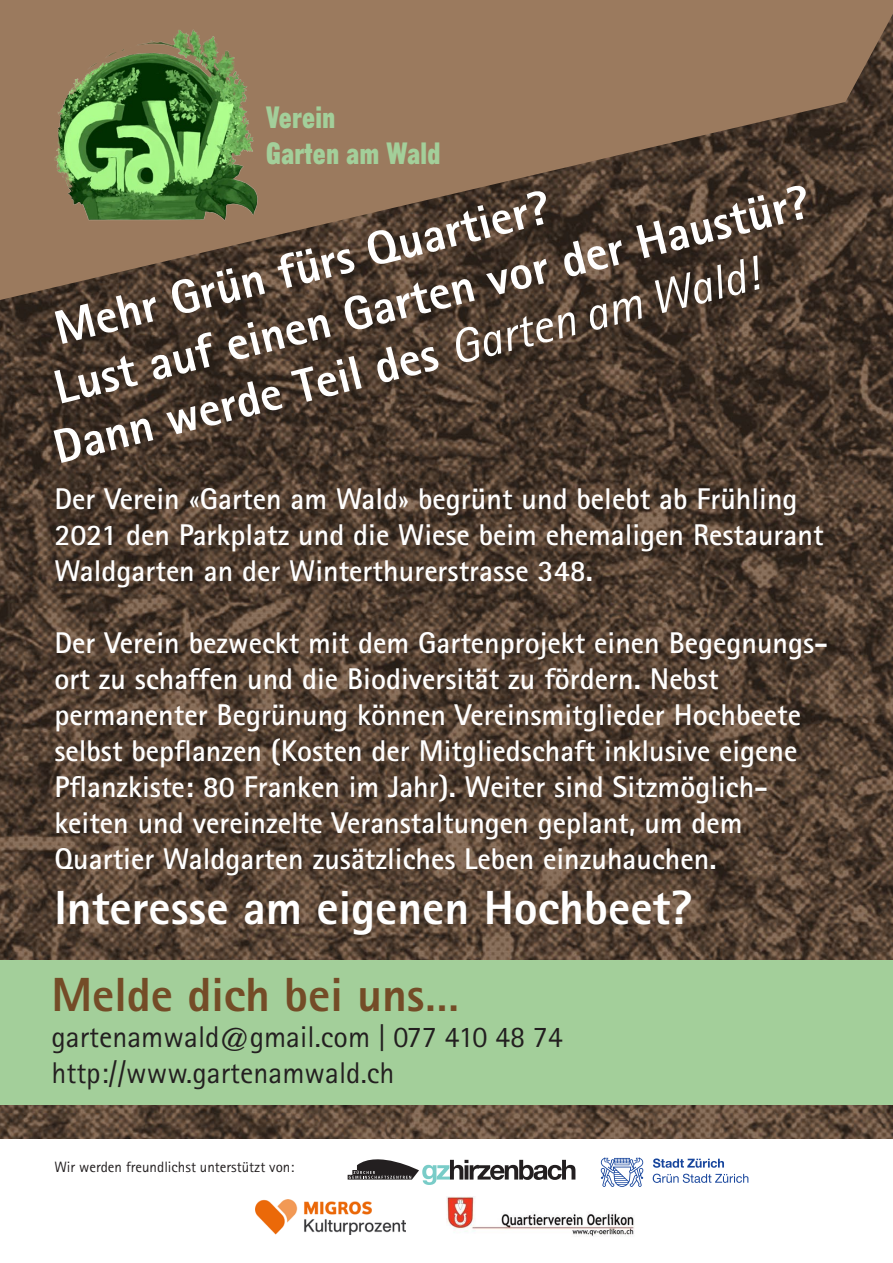
<style>
.page{position:relative;width:893px;height:1263px;background:#fff}
.page>*{position:absolute;margin:0;border:0;box-sizing:border-box;transform-origin:0 0}
.t1{font:800 48px "Rotis Sans Serif Std";color:#fff}
.t2{font:800 48px "Rotis Sans Serif Std";color:#744c27}
.t3{font:700 30px/36px "Rotis Sans Serif Std";color:#fff}
.t4{font:30px/36px "Rotis Sans Serif Std";color:#231f20}
.t5{font:30px "Gothic Thirteen Std";color:#a3cf9a}
.t6{font:15px "Rotis Sans Serif Std";color:#231f20}
.s1{font-weight:400;font-style:italic}
.s2{font-family:"Rotis Serif Std";font-weight:400}
</style>
<div class="page">
<img style="left:0;top:300px;width:893px;height:838px">
<svg style="left:0;top:0;width:893px;height:300px;background:#795e49"></svg>
<div style="left:0;top:960px;width:893px;height:144px;background:#a3cf9a"></div>
<svg style="left:348px;top:1159px;width:227px;height:26px"></svg>
<svg style="left:653px;top:1174px;width:95px;height:9px"></svg>
<svg style="left:653px;top:1158px;width:71px;height:10px"></svg>
<svg style="left:601px;top:1157px;width:42px;height:30px"></svg>
<img style="left:255px;top:1200px;width:150px;height:34px">
<img style="left:447px;top:1196px;width:187px;height:40px">
<img style="left:48px;top:22px;width:215px;height:206px">
<p class="t5" style="left:266px;top:98px;width:71px">Verein</p>
<p class="t5" style="left:266px;top:134px;width:176px">Garten am Wald</p>
<p class="t1" style="left:47px;top:359px;width:779px;rotate:-14deg">Lust auf einen Garten vor der Haustür?</p>
<p class="t1" style="left:48px;top:299px;width:511px;rotate:-14deg">Mehr Grün fürs Quartier?</p>
<p class="t1" style="left:47px;top:418px;width:727px;rotate:-14deg">Dann werde Teil des <span class="s1">Garten am Wald!</span></p>
<p class="t3" style="left:54px;top:480px;width:771px">Der Verein <span class="s2">«</span>Garten am Wald<span class="s2">»</span> begrünt und belebt ab Frühling<br>2021 den Parkplatz und die Wiese beim ehemaligen Restaurant</p>
<p class="t3" style="left:54px;top:552px;width:540px">Waldgarten an der Winterthurerstrasse 348.</p>
<p class="t3" style="left:54px;top:624px;width:775px">Der Verein bezweckt mit dem Gartenprojekt einen Begegnungs&shy;ort zu schaffen und die Biodiversität zu fördern. Nebst</p>
<p class="t3" style="left:54px;top:696px;width:748px">permanenter Begrünung können Vereinsmitglieder Hochbeete selbst bepflanzen (Kosten der Mitgliedschaft inklusive eigene Pflanzkiste: 80 Franken im Jahr). Weiter sind Sitzmöglich&shy;keiten und vereinzelte Veranstaltungen geplant, um dem Quartier Waldgarten zusätzliches Leben einzuhauchen.</p>
<p class="t1" style="left:54px;top:877px;width:640px">Interesse am eigenen Hochbeet?</p>
<p class="t2" style="left:51px;top:964px;width:409px">Melde dich bei uns…</p>
<p class="t4" style="left:51px;top:1019px;width:513px">gartenamwald@gmail.com | 077 410 48 74 http://www.gartenamwald.ch</p>
<p class="t6" style="left:54px;top:1158px;width:241px">Wir werden freundlichst unterstützt von:</p>
</div>
